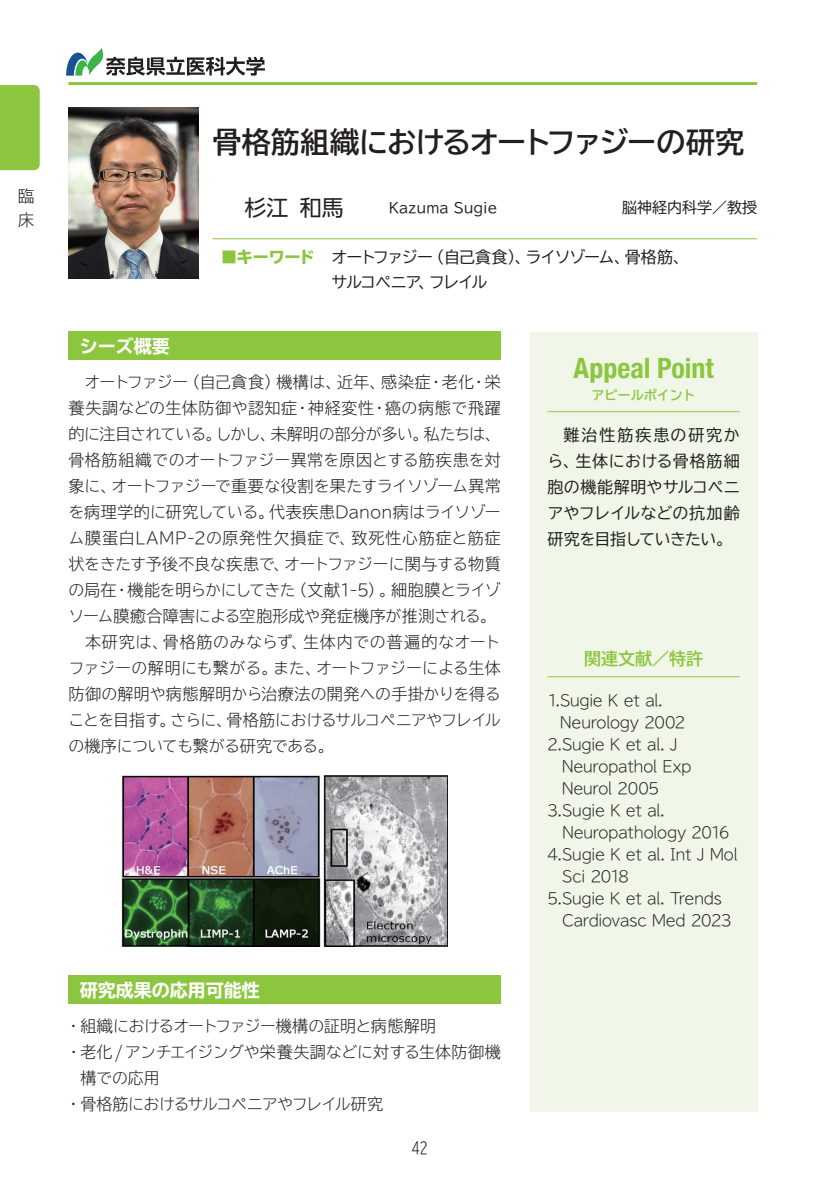
<style>
.page{position:relative;width:840px;height:1191px;background:#fff}
.page>*{position:absolute;margin:0;border:0;box-sizing:border-box;transform-origin:0 0}
.t1{font:700 29px "TBUD Go Std";letter-spacing:-.03em;color:#231f20}
.t2{font:700 condensed 28px "Helvetica Neue";color:#8bc63e}
.t3{font:22px "UD Shin Go Pr 6";color:#231f20}
.t4{font:700 expanded 18px "TBUD Go Std";color:#fff}
.t5{font:700 17px "TBUD Go Std";color:#8bc63e}
.t6{font:300 16px/24px "TBUD Go Std Super";letter-spacing:-.005em;color:#231f20}
.t7{font:300 16px "TBUD Go Std Super";letter-spacing:-.03em;color:#231f20}
.t8{font:16px/26px "TBUD Go Std";letter-spacing:-.03em;color:#231f20;text-align:justify}
.t9{font:300 16px "TBUD Go Std Super";letter-spacing:-.055em;color:#231f20}
.t10{font:300 16px "TBUD Go Std Super";letter-spacing:-.035em;color:#231f20}
.t11{font:16px/25px "TBUD Go Std";letter-spacing:-.075em;color:#231f20}
.t12{font:300 16px "TBUD Go Std Super";letter-spacing:.015em;color:#231f20}
.t13{font:300 16px "TBUD Go Std Super";letter-spacing:.045em;color:#231f20}
.t14{font:300 16px "TBUD Go Std Super";letter-spacing:.03em;color:#231f20}
.t15{font:300 16px "TBUD Go Std Super";letter-spacing:.04em;color:#231f20}
.t16{font:800 16px "TBUD Go Std";letter-spacing:-.02em;color:#8bc63e}
.t17{font:300 15px "TBUD Go Std Super";letter-spacing:-.03em;color:#231f20}
.t18{font:15px "TBUD Go Std";color:#231f20}
.t19{font:14px "TBUD Go Std";color:#231f20}
.t20{font:700 13px "TBUD Go Std";color:#8bc63e}
</style>
<div class="page">
<div style="left:0;top:85px;width:40px;height:85px;background:#8bc63e"></div>
<svg style="left:66px;top:47px;width:199px;height:29px"></svg>
<div style="left:68px;top:332px;width:432px;height:28px;background:#8bc63e"></div>
<hr style="left:212px;top:238px;width:544px;height:1px;background:#8bc63e">
<div style="left:530px;top:332px;width:226px;height:780px;background:#f1f7e8"></div>
<hr style="left:547px;top:411px;width:192px;height:1px;background:#8bc63e">
<hr style="left:547px;top:676px;width:192px;height:1px;background:#8bc63e">
<hr style="left:68px;top:82px;width:688px;height:3px;background:#8bc63e">
<div style="left:68px;top:975px;width:432px;height:29px;background:#8bc63e"></div>
<img style="left:68px;top:108px;width:131px;height:171px">
<img style="left:121px;top:775px;width:326px;height:171px">
<p class="t6" style="left:18px;top:183px;width:17px">臨床</p>
<h1 class="t1" style="left:212px;top:118px;width:532px">骨格筋組織におけるオートファジーの研究</h1>
<h3 class="t3" style="left:244px;top:190px;width:100px">杉江 和馬</h3>
<p class="t19" style="left:388px;top:196px;width:110px">Kazuma Sugie</p>
<p class="t18" style="left:621px;top:195px;width:136px">脳神経内科学／教授</p>
<p class="t4" style="left:80px;top:336px;width:91px">シーズ概要</p>
<p class="t16" style="left:221px;top:248px;width:95px">■キーワード</p>
<p class="t11" style="left:331px;top:244px;width:358px">オートファジー（自己貪食）、ライソゾーム、骨格筋、サルコペニア、フレイル</p>
<p class="t6" style="left:85px;top:370px;width:417px">オートファジー（自己貪食）機構は、近年、感染症・老化・栄</p>
<p class="t14" style="left:68px;top:395px;width:433px">養失調などの生体防御や認知症・神経変性・癌の病態で飛躍</p>
<p class="t10" style="left:68px;top:421px;width:433px">的に注目されている。しかし、未解明の部分が多い。私たちは、</p>
<p class="t6" style="left:68px;top:448px;width:434px">骨格筋組織でのオートファジー異常を原因とする筋疾患を対</p>
<p class="t7" style="left:68px;top:473px;width:433px">象に、オートファジーで重要な役割を果たすライソゾーム異常</p>
<p class="t12" style="left:68px;top:499px;width:434px">を病理学的に研究している。代表疾患Danon病はライソゾー</p>
<p class="t13" style="left:68px;top:525px;width:434px">ム膜蛋白LAMP-2の原発性欠損症で、致死性心筋症と筋症</p>
<p class="t6" style="left:68px;top:552px;width:433px">状をきたす予後不良な疾患で、オートファジーに関与する物質</p>
<p class="t7" style="left:68px;top:577px;width:434px">の局在・機能を明らかにしてきた（文献1-5）。細胞膜とライゾ</p>
<p class="t6" style="left:68px;top:604px;width:429px">ソーム膜癒合障害による空胞形成や発症機序が推測される。</p>
<p class="t15" style="left:85px;top:629px;width:417px">本研究は、骨格筋のみならず、生体内での普遍的なオート</p>
<p class="t6" style="left:68px;top:656px;width:434px">ファジーの解明にも繋がる。また、オートファジーによる生体</p>
<p class="t6" style="left:68px;top:682px;width:434px">防御の解明や病態解明から治療法の開発への手掛かりを得る</p>
<p class="t9" style="left:68px;top:707px;width:433px">ことを目指す。さらに、骨格筋におけるサルコペニアやフレイル</p>
<p class="t10" style="left:68px;top:733px;width:266px">の機序についても繋がる研究である。</p>
<p class="t4" style="left:80px;top:980px;width:181px">研究成果の応用可能性</p>
<p class="t7" style="left:65px;top:1013px;width:372px">・組織におけるオートファジー機構の証明と病態解明</p>
<p class="t6" style="left:66px;top:1039px;width:436px">・老化 /アンチエイジングや栄養失調などに対する生体防御機</p>
<p class="t6" style="left:80px;top:1065px;width:81px">構での応用</p>
<p class="t9" style="left:66px;top:1091px;width:319px">・骨格筋におけるサルコペニアやフレイル研究</p>
<p class="t6" style="left:412px;top:1135px;width:17px">42</p>
<h2 class="t2" style="left:573px;top:344px;width:142px">Appeal Point</h2>
<p class="t20" style="left:591px;top:385px;width:105px">アピールポイント</p>
<p class="t8" style="left:547px;top:422px;width:194px;text-indent:16px">難治性筋疾患の研究から、生体における骨格筋細胞の機能解明やサルコペニアやフレイルなどの抗加齢研究を目指していきたい。</p>
<p class="t5" style="left:583px;top:645px;width:120px">関連文献／特許</p>
<p class="t17" style="left:546px;top:688px;width:118px">1.Sugie K et al.</p>
<p class="t17" style="left:559px;top:710px;width:127px">Neurology 2002</p>
<p class="t17" style="left:547px;top:732px;width:132px">2.Sugie K et al. J</p>
<p class="t17" style="left:561px;top:754px;width:131px">Neuropathol Exp</p>
<p class="t17" style="left:561px;top:776px;width:99px">Neurol 2005</p>
<p class="t17" style="left:547px;top:798px;width:120px">3.Sugie K et al.</p>
<p class="t17" style="left:561px;top:820px;width:169px">Neuropathology 2016</p>
<p class="t17" style="left:547px;top:842px;width:192px">4.Sugie K et al. Int J Mol</p>
<p class="t17" style="left:562px;top:864px;width:68px">Sci 2018</p>
<p class="t17" style="left:547px;top:886px;width:176px">5.Sugie K et al. Trends</p>
<p class="t17" style="left:561px;top:908px;width:171px">Cardiovasc Med 2023</p>
</div>
